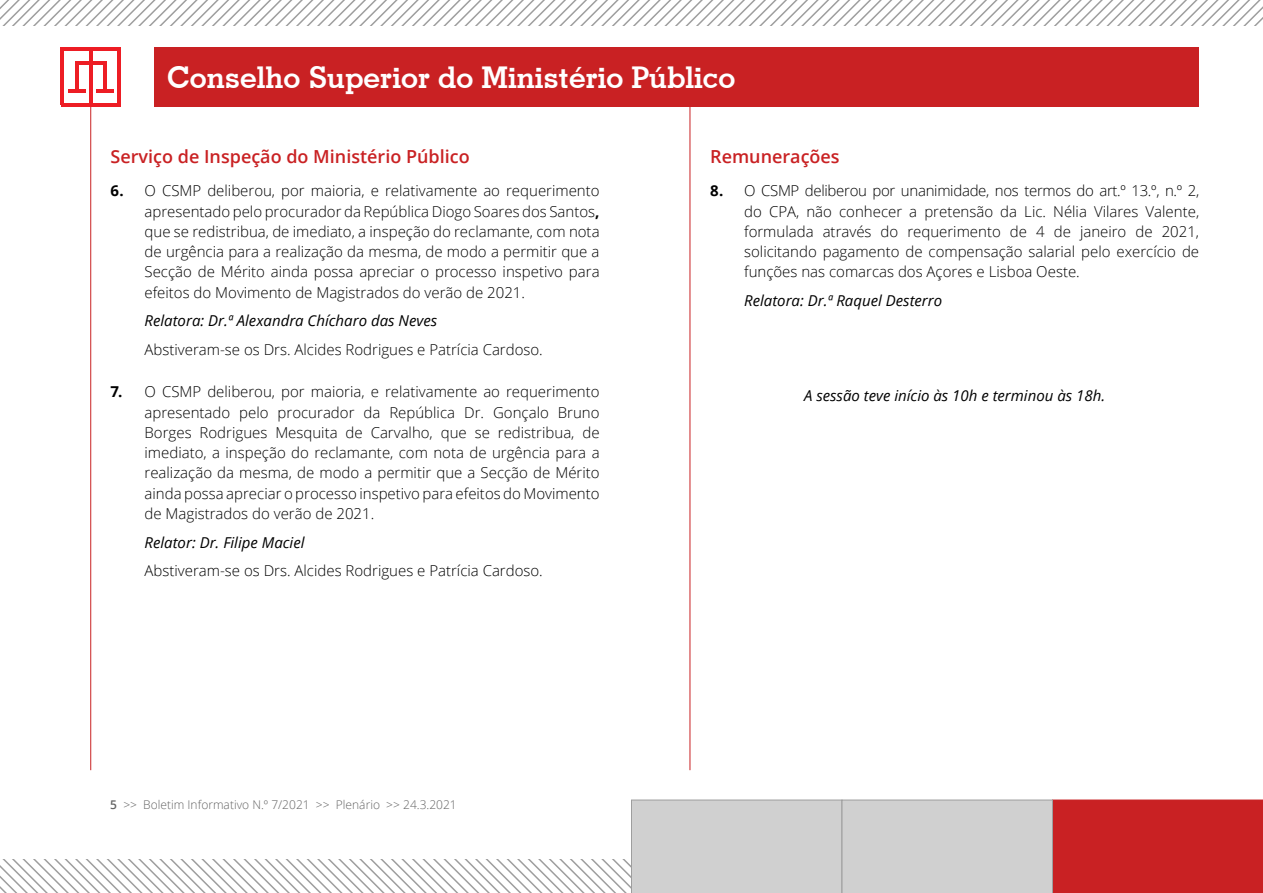
<style>
.page{position:relative;width:1263px;height:893px;background:#fff}
.page>*{position:absolute;margin:0;border:0;box-sizing:border-box;transform-origin:0 0}
.t1{font:700 30px "Geometric Slab 703 BT";color:#fff}
.titulo_texto{font:600 18px "Open Sans";color:#c92123}
.texto_miolo_light{font:300 15px/20.2px "Open Sans";color:#000;text-align:justify}
.texto_miolo_sem_núme{font:300 15px "Open Sans";color:#000}
.relator{font:italic 15px "Open Sans";color:#000}
.texto{font:italic 15px "Open Sans";color:#000}
.relator_fim{font:italic 15px "Open Sans";color:#000}
.t2{font:300 12px "Open Sans";color:#646464}
.s1{font-weight:700}
.s2{font-weight:600}
</style>
<div class="page">
<svg style="left:0;top:800px;width:1263px;height:93px"></svg>
<div style="left:154px;top:47px;width:1045px;height:60px;background:#c92123"></div>
<hr style="left:90px;top:104px;width:1px;height:666px;background:#c92123">
<hr style="left:75px;top:61px;width:3px;height:31px;background:#ed1d24">
<hr style="left:61px;top:47px;width:3px;height:58px;background:#ed1d24">
<hr style="left:117px;top:49px;width:3px;height:56px;background:#ed1d24">
<hr style="left:61px;top:103px;width:59px;height:4px;background:#ed1d24">
<hr style="left:61px;top:47px;width:59px;height:4px;background:#ed1d24">
<hr style="left:89px;top:48px;width:3px;height:56px;background:#ed1d24">
<hr style="left:68px;top:89px;width:17px;height:4px;background:#ed1d24">
<hr style="left:103px;top:61px;width:3px;height:31px;background:#ed1d24">
<hr style="left:75px;top:61px;width:31px;height:4px;background:#ed1d24">
<hr style="left:96px;top:89px;width:18px;height:4px;background:#ed1d24">
<hr style="left:690px;top:104px;width:1px;height:666px;background:#c92123">
<svg style="left:0;top:0;width:1263px;height:26px"></svg>
<h1 class="t1" style="left:167px;top:60px;width:570px">Conselho Superior do Ministério Público</h1>
<p class="titulo_texto" style="left:111px;top:144px;width:361px">Serviço de Inspeção do Ministério Público</p>
<p class="texto_miolo_light" style="left:145px;top:180px;width:456px;text-indent:-34px"><span class="s1">6.</span> O CSMP deliberou, por maioria, e relativamente ao requerimento apresentado pelo procurador da República Diogo Soares dos Santos<span class="s1">, </span>que se redistribua, de imediato, a inspeção do reclamante, com nota de urgência para a realização da mesma, de modo a permitir que a Secção de Mérito ainda possa apreciar o processo inspetivo para efeitos do Movimento de Magistrados do verão de 2021.</p>
<p class="relator" style="left:145px;top:311px;width:294px">Relatora: Dr.ª Alexandra Chícharo das Neves</p>
<p class="texto_miolo_sem_núme" style="left:145px;top:339px;width:400px">Abstiveram-se os Drs. Alcides Rodrigues e Patrícia Cardoso.</p>
<p class="texto_miolo_light" style="left:145px;top:381px;width:456px;text-indent:-34px"><span class="s1">7.</span> O CSMP deliberou, por maioria, e relativamente ao requerimento apresentado pelo procurador da República Dr. Gonçalo Bruno Borges Rodrigues Mesquita de Carvalho, que se redistribua, de imediato, a inspeção do reclamante, com nota de urgência para a realização da mesma, de modo a permitir que a Secção de Mérito ainda possa apreciar o processo inspetivo para efeitos do Movimento de Magistrados do verão de 2021.</p>
<p class="relator" style="left:145px;top:532px;width:162px">Relator: Dr. Filipe Maciel</p>
<p class="texto_miolo_sem_núme" style="left:145px;top:561px;width:400px">Abstiveram-se os Drs. Alcides Rodrigues e Patrícia Cardoso.</p>
<p class="t2" style="left:110px;top:796px;width:348px"><span class="s2">5</span> &gt;&gt; Boletim Informativo N.º 7/2021 &gt;&gt; Plenário &gt;&gt; 24.3.2021</p>
<p class="titulo_texto" style="left:710px;top:144px;width:131px">Remunerações</p>
<p class="texto_miolo_light" style="left:744px;top:180px;width:457px;text-indent:-34px"><span class="s1">8.</span> O CSMP deliberou por unanimidade, nos termos do art.º 13.º, n.º 2, do CPA, não conhecer a pretensão da Lic. Nélia Vilares Valente, formulada através do requerimento de 4 de janeiro de 2021, solicitando pagamento de compensação salarial pelo exercício de funções nas comarcas dos Açores e Lisboa Oeste.</p>
<p class="relator_fim" style="left:744px;top:290px;width:200px">Relatora: Dr.ª Raquel Desterro</p>
<p class="texto" style="left:804px;top:385px;width:302px">A sessão teve início às 10h e terminou às 18h.</p>
</div>
